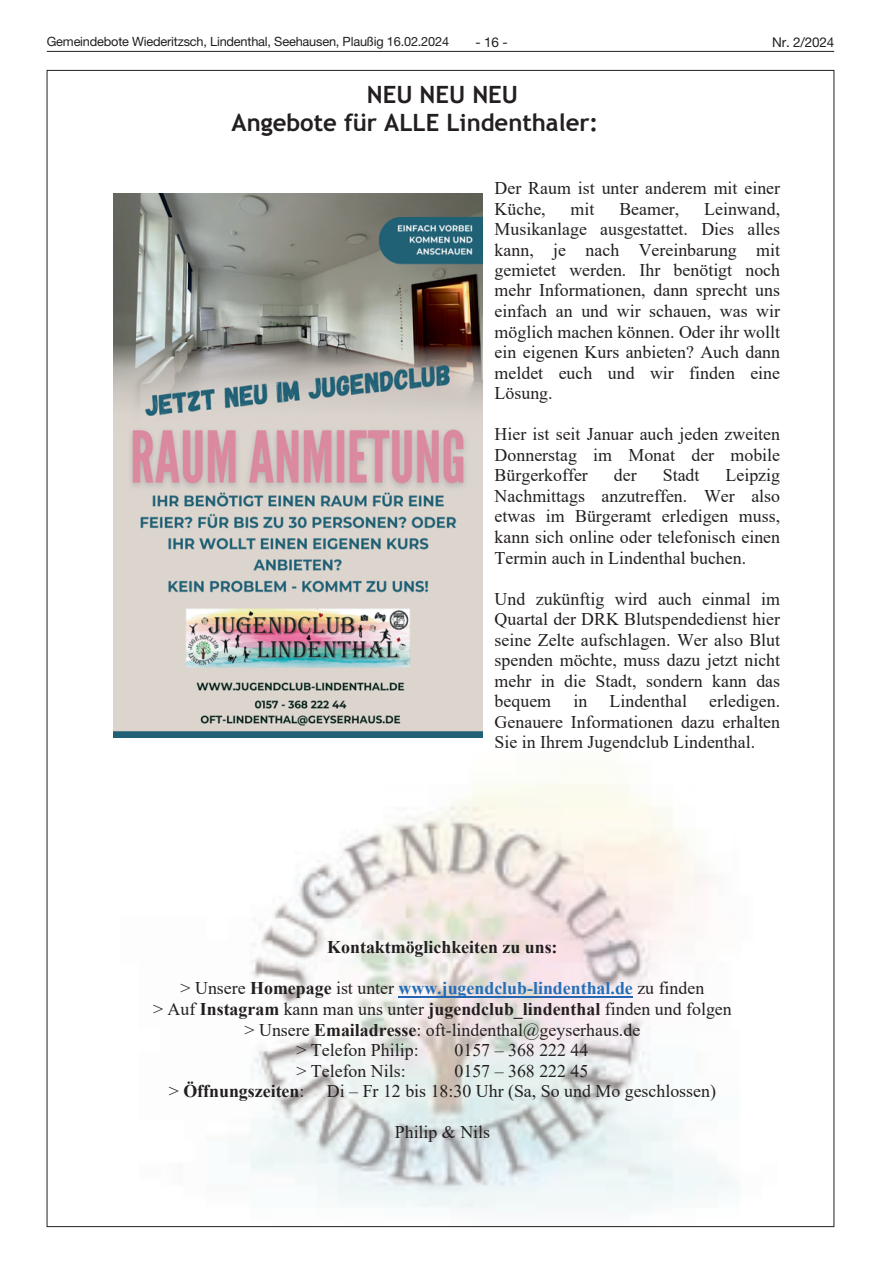
<style>
.page{position:relative;width:881px;height:1263px;background:#fff}
.page>*{position:absolute;margin:0;border:0;box-sizing:border-box;transform-origin:0 0}
.t1{font:700 23.85px "Trebuchet MS";letter-spacing:-.005em;color:#231f20}
.t2{font:700 23.85px "Wgnglf Trebuchet MS";letter-spacing:-.005em;color:#231f20}
.t3{font:17.85px/20.5px "Times New Roman";color:#231f20;text-align:justify}
.t4{font:700 17.85px "Times New Roman";color:#236eb7}
.t5{font:700 17.85px "Times New Roman";color:#231f20}
.t6{font:13.5px "Helvetica Neue LT";letter-spacing:-.015em;color:#231f20}
.t7{font:12.75px "Helvetica Neue LT";letter-spacing:-.015em;color:#231f20}
.s1{font-family:"Wgnglf Trebuchet MS"}
.s2{font-weight:400;color:#231f20}
.s3{color:#231f20}
.s4{font-weight:700}
.s5{font-weight:400}
</style>
<div class="page">
<hr style="left:47px;top:51px;width:786px;height:1px;background:#231f20">
<img style="left:249px;top:772px;width:481px;height:440px">
<hr style="left:398px;top:996px;width:234px;height:2px;background:#2466b2">
<img style="left:114px;top:193px;width:368px;height:544px">
<p class="t7" style="left:47px;top:34px;width:403px">Gemeindebote Wiederitzsch, Lindenthal, Seehausen, Plaußig 16.02.2024</p>
<p class="t6" style="left:475px;top:34px;width:34px">- 16 -</p>
<p class="t6" style="left:771px;top:34px;width:63px">Nr. 2/2024</p>
<h1 class="t2" style="left:367px;top:80px;width:153px">NEU NEU NEU</h1>
<h1 class="t1" style="left:231px;top:108px;width:368px"><span class="s1">Angebote</span> für <span class="s1">ALLE</span> Lindenthaler<span class="s1">:</span></h1>
<p class="t3" style="left:494px;top:177px;width:287px">Der Raum ist unter anderem mit einer<br>Küche,</p>
<p class="t3" style="left:494px;top:198px;width:287px;text-indent:209px">Leinwand, Musikanlage ausgestattet. Dies alles kann, je nach Vereinbarung mit gemietet werden. Ihr benötigt noch mehr Informationen, dann sprecht uns einfach an und wir schauen, was wir möglich machen können. Oder ihr wollt ein eigenen Kurs anbieten? Auch dann meldet euch und wir finden eine Lösung.</p>
<p class="t3" style="left:494px;top:423px;width:287px">Hier ist seit Januar auch jeden zweiten Donnerstag im Monat der mobile Bürgerkoffer</p>
<p class="t3" style="left:570px;top:198px;width:25px">mit</p>
<p class="t3" style="left:619px;top:198px;width:61px">Beamer,</p>
<p class="t3" style="left:494px;top:465px;width:287px;text-indent:231px">Leipzig Nachmittags anzutreffen. Wer also etwas im Bürgeramt erledigen muss, kann sich online oder telefonisch einen Termin auch in Lindenthal buchen.</p>
<p class="t3" style="left:494px;top:588px;width:287px">Und zukünftig wird auch einmal im Quartal der DRK Blutspendedienst hier seine Zelte aufschlagen. Wer also Blut spenden möchte, muss dazu jetzt nicht mehr in die Stadt, sondern kann das bequem in Lindenthal erledigen.<br>Genauere Informationen dazu erhalten Sie in Ihrem Jugendclub Lindenthal.</p>
<p class="t3" style="left:613px;top:465px;width:24px">der</p>
<p class="t3" style="left:662px;top:465px;width:38px">Stadt</p>
<p class="t5" style="left:327px;top:934px;width:232px">Kontaktmöglichkeiten zu uns:</p>
<p class="t4" style="left:180px;top:975px;width:525px"><span class="s2">&gt; Unsere</span> <span class="s3">Homepage</span> <span class="s2">ist unter</span> www.jugendclub-lindenthal.de <span class="s2">zu finden</span></p>
<p class="t3" style="left:153px;top:998px;width:580px">&gt; Auf <span class="s4">Instagram</span> kann man uns unter <span class="s4">jugendclub_lindenthal</span> finden und folgen</p>
<p class="t3" style="left:244px;top:1019px;width:397px">&gt; Unsere <span class="s4">Emailadresse</span>: oft-lindenthal@geyserhaus.de</p>
<p class="t3" style="left:296px;top:1039px;width:124px">&gt; Telefon Philip:</p>
<p class="t3" style="left:454px;top:1039px;width:135px">0157 – 368 222 44</p>
<p class="t3" style="left:296px;top:1060px;width:111px">&gt; Telefon Nils:</p>
<p class="t3" style="left:454px;top:1060px;width:135px">0157 – 368 222 45</p>
<p class="t5" style="left:169px;top:1078px;width:137px"><span class="s5">&gt;</span> Öffnungszeiten<span class="s5">:</span></p>
<p class="t3" style="left:327px;top:1080px;width:390px">Di – Fr 12 bis 18:30 Uhr (Sa, So und Mo geschlossen)</p>
<p class="t3" style="left:394px;top:1121px;width:97px">Philip &amp; Nils</p>
</div>
